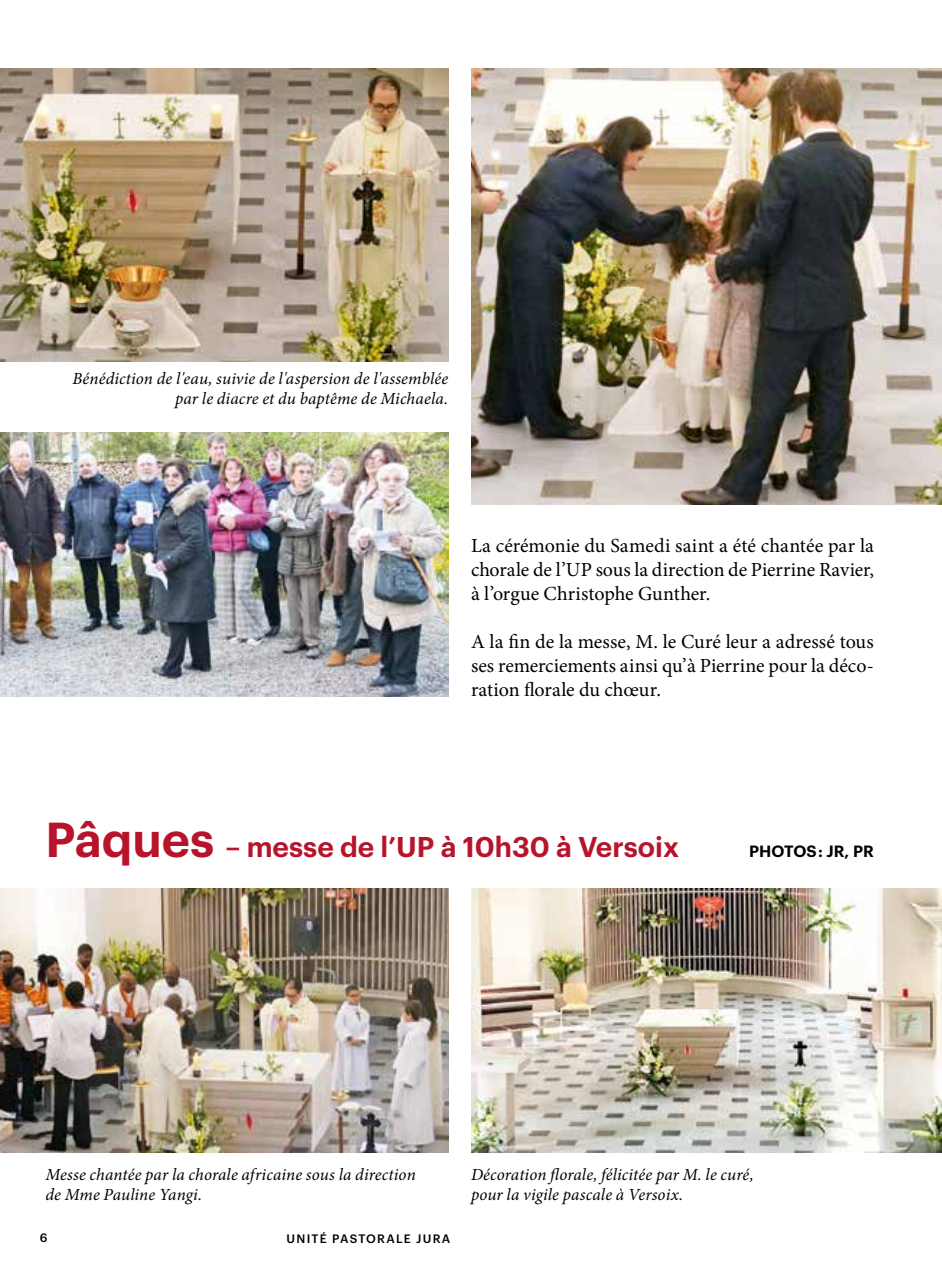
<style>
.page{position:relative;width:942px;height:1276px;background:#fff}
.page>*{position:absolute;margin:0;border:0;box-sizing:border-box;transform-origin:0 0}
.t1{font:600 28px "Graphik";color:#b7142c}
.t2{font:20px/24px "Minion Pro";color:#000;text-align:justify}
.t3{font:italic 17px/20px "Minion Pro";letter-spacing:.005em;color:#000}
.t4{font:600 16px "Graphik";letter-spacing:.005em;color:#000}
.t5{font:500 12px "Graphik";letter-spacing:.105em;color:#000}
.s1{font-size:48px}
</style>
<div class="page">
<img style="left:0;top:888px;width:448px;height:264px">
<img style="left:471px;top:888px;width:470px;height:264px">
<img style="left:0;top:68px;width:448px;height:294px">
<img style="left:471px;top:68px;width:470px;height:436px">
<img style="left:0;top:432px;width:448px;height:264px">
<p class="t3" style="left:72px;top:369px;width:377px;text-align:right">Bénédiction de l'eau, suivie de l'aspersion de l'assemblée par le diacre et du baptême de Michaela.</p>
<p class="t2" style="left:471px;top:534px;width:404px">La cérémonie du Samedi saint a été chantée par la chorale de l’UP sous la direction de Pierrine Ravier, à l’orgue Christophe Gunther.</p>
<p class="t2" style="left:471px;top:630px;width:404px">A la fin de la messe, M. le Curé leur a adressé tous ses remerciements ainsi qu’à Pierrine pour la déco&shy;ration florale du chœur.</p>
<h1 class="t1" style="left:45px;top:826px;width:635px"><span class="s1">Pâques</span> – messe de l’UP à 10h30 à Versoix</h1>
<p class="t4" style="left:748px;top:839px;width:126px">PHOTOS : JR, PR</p>
<p class="t3" style="left:45px;top:1165px;width:371px">Messe chantée par la chorale africaine sous la direction de Mme Pauline Yangi.</p>
<p class="t3" style="left:471px;top:1165px;width:284px">Décoration florale, félicitée par M. le curé, pour la vigile pascale à Versoix.</p>
<p class="t5" style="left:40px;top:1228px;width:9px">6</p>
<p class="t5" style="left:286px;top:1229px;width:165px">UNITÉ PASTORALE JURA</p>
</div>
